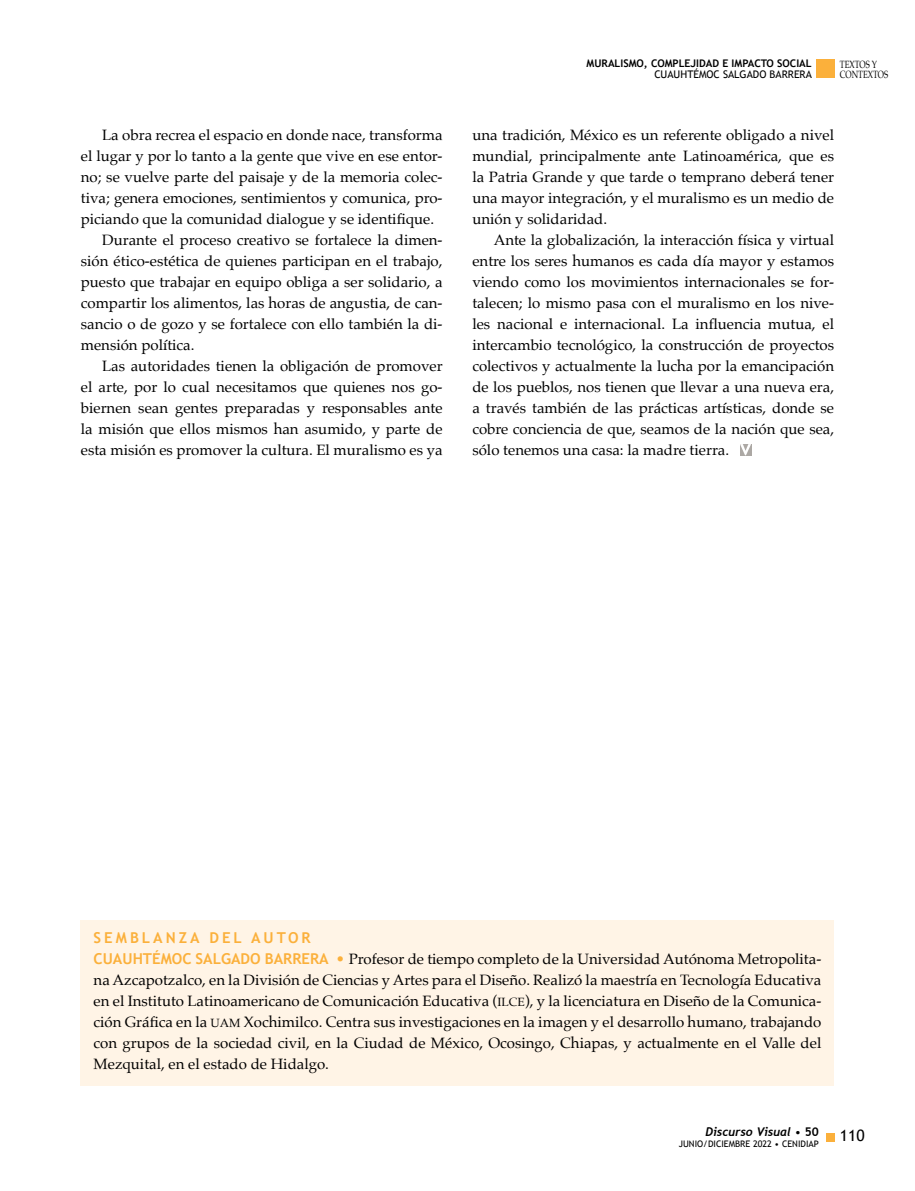
<style>
.page{position:relative;width:915px;height:1191px;background:#fff}
.page>*{position:absolute;margin:0;border:0;box-sizing:border-box;transform-origin:0 0}
.t1{font:15.75px "Trebuchet MS";color:#000}
.t2{font:15px/21px "Palatino";color:#000;text-align:justify}
.t3{font:700 15px "Trebuchet MS";letter-spacing:.2em;color:#fbb03b}
.t4{font:italic 700 12px "Trebuchet";color:#000}
.t5{font:700 10.5px "Trebuchet MS";color:#000}
.t6{font:10.5px "Trebuchet MS";color:#000}
.t7{font:10.5px/10.9px "Palatino";color:#000;scale:.75 1}
.t8{font:9px "Trebuchet MS";color:#000}
.s1{font-family:"Trebuchet MS";font-weight:700;color:#fbb03b}
.s2{color:#fbb03b}
.s3{font-family:"Palatino Roman SC800";font-size:12px}
.s4{font-family:"Trebuchet MS";font-weight:400;font-style:normal}
.s5{font-family:"Trebuchet MS";font-style:normal}
</style>
<div class="page">
<div style="left:825px;top:1133px;width:8px;height:8px;background:#fbb03b"></div>
<div style="left:815px;top:60px;width:18px;height:18px;background:#fbb03b"></div>
<svg style="left:740px;top:444px;width:10px;height:11px"></svg>
<div style="left:81px;top:920px;width:752px;height:166px;background:#fff4e6"></div>
<p class="t2" style="left:102px;top:124px;width:342px">La obra recrea el espacio en donde nace, transforma</p>
<p class="t2" style="left:81px;top:145px;width:363px">el lugar y por lo tanto a la gente que vive en ese entor-</p>
<p class="t2" style="left:81px;top:166px;width:363px">no; se vuelve parte del paisaje y de la memoria colec-</p>
<p class="t2" style="left:81px;top:187px;width:363px">tiva; genera emociones, sentimientos y comunica, pro-</p>
<p class="t2" style="left:81px;top:208px;width:354px">piciando que la comunidad dialogue y se identifique.</p>
<p class="t2" style="left:102px;top:229px;width:342px">Durante el proceso creativo se fortalece la dimen-</p>
<p class="t2" style="left:81px;top:250px;width:363px">sión ético-estética de quienes participan en el trabajo,</p>
<p class="t2" style="left:81px;top:271px;width:363px">puesto que trabajar en equipo obliga a ser solidario, a</p>
<p class="t2" style="left:81px;top:292px;width:363px">compartir los alimentos, las horas de angustia, de can-</p>
<p class="t2" style="left:81px;top:313px;width:363px">sancio o de gozo y se fortalece con ello también la di-</p>
<p class="t2" style="left:81px;top:334px;width:115px">mensión política.</p>
<p class="t2" style="left:102px;top:355px;width:342px">Las autoridades tienen la obligación de promover</p>
<p class="t2" style="left:81px;top:376px;width:363px">el arte, por lo cual necesitamos que quienes nos go-</p>
<p class="t2" style="left:81px;top:397px;width:363px">biernen sean gentes preparadas y responsables ante</p>
<p class="t2" style="left:81px;top:418px;width:363px">la misión que ellos mismos han asumido, y parte de</p>
<p class="t2" style="left:81px;top:439px;width:363px">esta misión es promover la cultura. El muralismo es ya</p>
<p class="t5" style="left:586px;top:57px;width:226px">MURALISMO, COMPLEJIDAD E IMPACTO SOCIAL</p>
<p class="t6" style="left:654px;top:68px;width:159px">CUAUHTÉMOC SALGADO BARRERA</p>
<p class="t7" style="left:839px;top:58px;width:66px">TEXTOS Y<br>CONTEXTOS</p>
<p class="t2" style="left:472px;top:124px;width:363px">una tradición, México es un referente obligado a nivel mundial, principalmente ante Latinoamérica, que es la Patria Grande y que tarde o temprano deberá tener una mayor integración, y el muralismo es un medio de unión y solidaridad.</p>
<p class="t2" style="left:472px;top:229px;width:363px;text-indent:21px">Ante la globalización, la interacción física y virtual entre los seres humanos es cada día mayor y estamos viendo como los movimientos internacionales se for&shy;talecen; lo mismo pasa con el muralismo en los nive&shy;les nacional e internacional. La influencia mutua, el intercambio tecnológico, la construcción de proyectos colectivos y actualmente la lucha por la emancipación de los pueblos, nos tienen que llevar a una nueva era, a través también de las prácticas artísticas, donde se cobre conciencia de que, seamos de la nación que sea, sólo tenemos una casa: la madre tierra.</p>
<p class="t3" style="left:94px;top:928px;width:218px">SEMBLANZA DEL AUTOR</p>
<p class="t2" style="left:94px;top:948px;width:729px"><span class="s1">CUAUHTÉMOC SALGADO BARRERA</span> <span class="s2">•</span> Profesor de tiempo completo de la Universidad Autónoma Metropolita&shy;na Azcapotzalco, en la División de Ciencias y Artes para el Diseño. Realizó la maestría en Tecnología Educativa en el Instituto Latinoamericano de Comunicación Educativa (<span class="s3">ILCE</span>), y la licenciatura en Diseño de la Comunica&shy;ción Gráfica en la <span class="s3">UAM</span> Xochimilco. Centra sus investigaciones en la imagen y el desarrollo humano, trabajando con grupos de la sociedad civil, en la Ciudad de México, Ocosingo, Chiapas, y actualmente en el Valle del Mezquital, en el estado de Hidalgo.</p>
<p class="t4" style="left:705px;top:1124px;width:115px">Discurso Visual <span class="s4">•</span> <span class="s5">50</span></p>
<p class="t8" style="left:678px;top:1138px;width:141px">JUNIO/DICIEMBRE 2022 • CENIDIAP</p>
<p class="t1" style="left:839px;top:1126px;width:26px">110</p>
</div>
